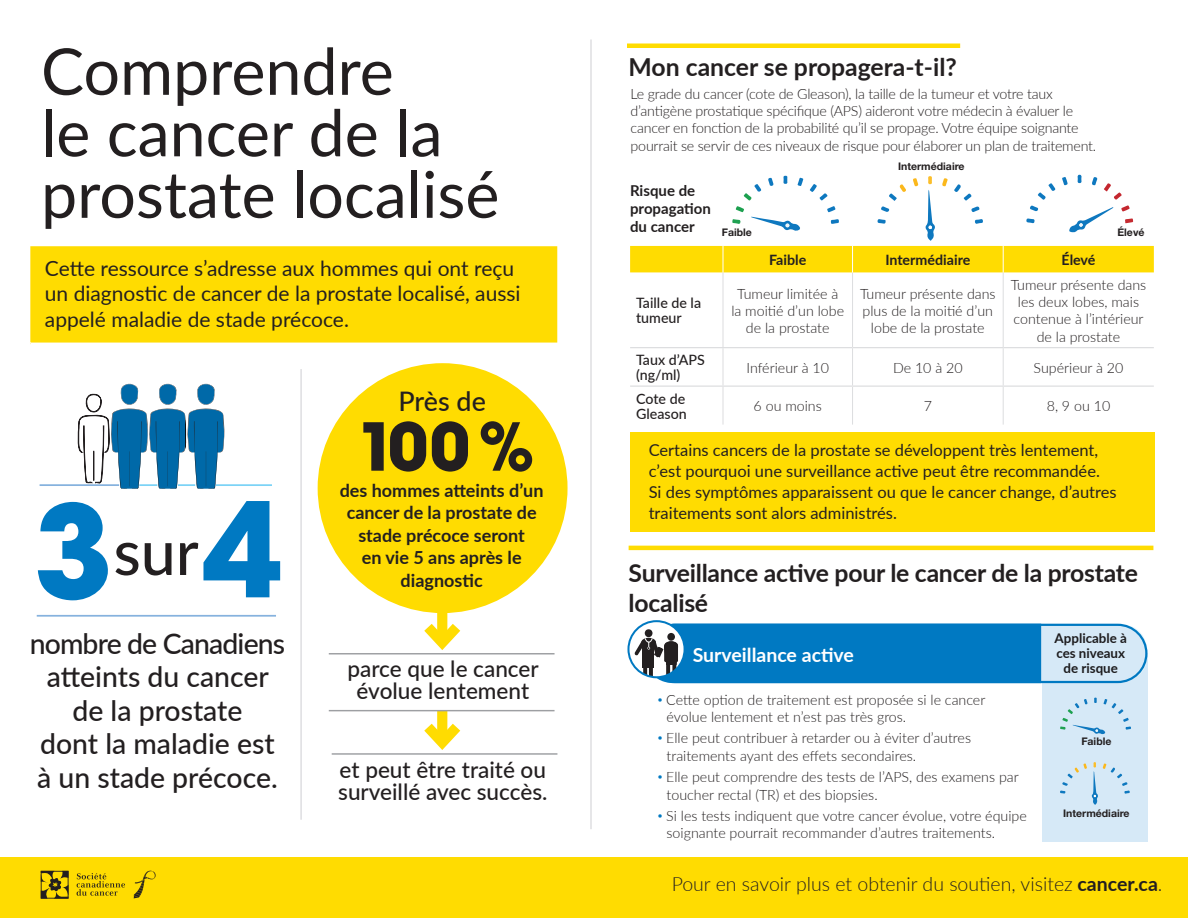
<style>
.page{position:relative;width:1188px;height:918px;background:#fff}
.page>*{position:absolute;margin:0;border:0;box-sizing:border-box;transform-origin:0 0}
.t1{font:700 130.2px "Avant Garde";color:#0079c2}
.t2{font:700 128.25px "Avant Garde";color:#0079c2}
.t3{font:700 65.55px "Avant Garde";color:#231f20}
.t4{font:64.5px/61.5px "Lato";color:#231f20}
.t5{font:500 62.7px "Lato";color:#231f20}
.t6{font:500 28.35px/33.5px "Lato";color:#231f20;text-align:center}
.t7{font:500 27px "Lato";letter-spacing:-.005em;color:#231f20}
.t8{font:700 24.75px/29.7px "Lato";letter-spacing:-.01em;color:#231f20}
.t9{font:500 22.5px/22px "Lato";color:#231f20;text-align:center}
.t10{font:21px/25.2px "Lato";color:#231f20}
.t11{font:300 19.5px "Lato";color:#231f20}
.t12{font:700 19.5px "Lato";color:#fff}
.t13{font:700 18px/22.5px "Lato";color:#231f20;text-align:center}
.t14{font:16.5px/21px "Lato";color:#231f20}
.t15{font:700 15px/18px "Lato";color:#231f20}
.t16{font:300 14.25px/17.2px "Lato";color:#231f20}
.t17{font:500 14.25px/15px "Lato";color:#231f20}
.t18{font:700 14.25px "Lato";color:#231f20}
.t19{font:700 13.35px/15px "Lato";color:#231f20;text-align:center}
.t20{font:700 10.5px "Helvetica Neue LT Std";color:#231f20}
.s1{font-family:"Akzidenz Grotesk BE";color:#0079c2}
.s2{font-weight:700}
</style>
<div class="page">
<div style="left:1042px;top:653px;width:106px;height:189px;background:#d6e9f7"></div>
<svg style="left:1060px;top:762px;width:70px;height:43px"></svg>
<svg style="left:1060px;top:698px;width:71px;height:36px"></svg>
<div style="left:1053px;top:733px;width:18px;height:10px;background:#d6e9f7"></div>
<div style="left:30px;top:246px;width:527px;height:99px;background:#ffdc01"></div>
<div style="left:630px;top:432px;width:525px;height:100px;background:#ffdc01"></div>
<hr style="left:590px;top:39px;width:2px;height:790px;background:#dedee1">
<hr style="left:300px;top:369px;width:2px;height:451px;background:#dedee1">
<hr style="left:40px;top:484px;width:79px;height:2px;background:#86b2de">
<hr style="left:216px;top:484px;width:56px;height:2px;background:#7cd3f6">
<svg style="left:77px;top:384px;width:147px;height:105px"></svg>
<hr style="left:37px;top:615px;width:239px;height:2px;background:#86b2de">
<div style="left:318px;top:363px;width:250px;height:250px;background:#ffdc01;border-radius:50%"></div>
<svg style="left:414px;top:613px;width:57px;height:42px"></svg>
<svg style="left:437px;top:711px;width:10px;height:2px"></svg>
<svg style="left:424px;top:713px;width:37px;height:37px"></svg>
<hr style="left:329px;top:653px;width:226px;height:1px;background:#9d9fa2">
<hr style="left:332px;top:753px;width:225px;height:2px;background:#9d9fa2">
<hr style="left:329px;top:710px;width:226px;height:1px;background:#9d9fa2">
<hr style="left:627px;top:44px;width:333px;height:4px;background:#ffdc01">
<hr style="left:723px;top:272px;width:1px;height:75px;background:#dcdddf">
<hr style="left:852px;top:272px;width:1px;height:75px;background:#dcdddf">
<hr style="left:1003px;top:272px;width:1px;height:75px;background:#dcdddf">
<hr style="left:723px;top:348px;width:1px;height:38px;background:#dcdddf">
<hr style="left:852px;top:348px;width:1px;height:38px;background:#dcdddf">
<hr style="left:1003px;top:348px;width:1px;height:38px;background:#dcdddf">
<hr style="left:723px;top:387px;width:1px;height:38px;background:#dcdddf">
<hr style="left:852px;top:387px;width:1px;height:38px;background:#dcdddf">
<hr style="left:1003px;top:387px;width:1px;height:38px;background:#dcdddf">
<hr style="left:630px;top:347px;width:93px;height:1px;background:#dcdddf">
<hr style="left:723px;top:347px;width:130px;height:1px;background:#dcdddf">
<hr style="left:853px;top:347px;width:150px;height:1px;background:#dcdddf">
<hr style="left:1003px;top:347px;width:151px;height:1px;background:#dcdddf">
<hr style="left:630px;top:386px;width:93px;height:1px;background:#dcdddf">
<hr style="left:723px;top:386px;width:130px;height:1px;background:#dcdddf">
<hr style="left:853px;top:386px;width:150px;height:1px;background:#dcdddf">
<hr style="left:1003px;top:386px;width:151px;height:1px;background:#dcdddf">
<hr style="left:629px;top:546px;width:524px;height:4px;background:#ffdc01">
<svg style="left:630px;top:175px;width:524px;height:97px"></svg>
<div style="left:717px;top:228px;width:40px;height:12px;background:#fff"></div>
<div style="left:1114px;top:226px;width:40px;height:11px;background:#fff"></div>
<div style="left:0;top:857px;width:1188px;height:61px;background:#ffdc01"></div>
<svg style="left:77px;top:873px;width:48px;height:23px"></svg>
<svg style="left:41px;top:871px;width:28px;height:28px"></svg>
<svg style="left:134px;top:871px;width:22px;height:27px"></svg>
<svg style="left:628px;top:621px;width:57px;height:56px"></svg>
<svg style="left:634px;top:623px;width:513px;height:61px;background:#3994cb"></svg>
<div style="left:627px;top:620px;width:59px;height:58px;border:2px solid #0079c2;border-radius:50%"></div>
<p class="t4" style="left:41px;top:38px;width:460px">Comprendre<br>le cancer de la prostate localisé</p>
<p class="t10" style="left:45px;top:255px;width:477px">Cette ressource s’adresse aux hommes qui ont reçu un diagnostic de cancer de la prostate localisé, aussi appelé maladie de stade précoce.</p>
<p class="t7" style="left:399px;top:382px;width:89px">Près de</p>
<p class="t1" style="left:202px;top:465px;width:82px">4</p>
<p class="t2" style="left:34px;top:468px;width:81px">3</p>
<p class="t5" style="left:114px;top:507px;width:87px">sur</p>
<p class="t6" style="left:30px;top:626px;width:257px">nombre de Canadiens atteints du cancer de la prostate<br>dont la maladie est à un stade précoce.</p>
<p class="t3" style="left:357px;top:404px;width:179px">100%</p>
<p class="t13" style="left:340px;top:478px;width:205px">des hommes atteints d’un cancer de la prostate de stade précoce seront<br>en vie 5 ans après le diagnostic</p>
<p class="t9" style="left:347px;top:657px;width:193px">parce que le cancer évolue lentement</p>
<p class="t9" style="left:338px;top:758px;width:211px;text-align:left">et peut être traité ou surveillé avec succès.</p>
<p class="t8" style="left:629px;top:51px;width:330px">Mon cancer se propagera-t-il?</p>
<p class="t16" style="left:631px;top:85px;width:467px">Le grade du cancer (cote de Gleason), la taille de la tumeur et votre taux d’antigène prostatique spécifique (APS) aideront votre médecin à évaluer le cancer en fonction de la probabilité qu’il se propage. Votre équipe soignante pourrait se servir de ces niveaux de risque pour élaborer un plan de traitement.</p>
<p class="t15" style="left:630px;top:181px;width:82px">Risque de propagation du cancer</p>
<p class="t20" style="left:898px;top:160px;width:68px">Intermédiaire</p>
<p class="t20" style="left:722px;top:226px;width:32px">Faible</p>
<p class="t20" style="left:1117px;top:225px;width:29px">Élevé</p>
<p class="t18" style="left:769px;top:249px;width:39px">Faible</p>
<p class="t18" style="left:885px;top:249px;width:87px">Intermédiaire</p>
<p class="t18" style="left:1062px;top:249px;width:36px">Élevé</p>
<p class="t17" style="left:636px;top:295px;width:67px">Taille de la tumeur</p>
<p class="t16" style="left:731px;top:284px;width:114px;text-align:center">Tumeur limitée à la moitié d’un lobe de la prostate</p>
<p class="t16" style="left:860px;top:284px;width:137px;text-align:center">Tumeur présente dans plus de la moitié d’un lobe de la prostate</p>
<p class="t16" style="left:1011px;top:276px;width:137px;text-align:center">Tumeur présente dans les deux lobes, mais contenue à l’intérieur de la prostate</p>
<p class="t17" style="left:636px;top:352px;width:70px">Taux d’APS (ng/ml)</p>
<p class="t16" style="left:746px;top:358px;width:84px">Inférieur à 10</p>
<p class="t16" style="left:893px;top:358px;width:71px">De 10 à 20</p>
<p class="t16" style="left:1034px;top:358px;width:91px">Supérieur à 20</p>
<p class="t17" style="left:636px;top:390px;width:52px">Cote de<br>Gleason</p>
<p class="t16" style="left:754px;top:397px;width:70px">6 ou moins</p>
<p class="t16" style="left:924px;top:397px;width:10px">7</p>
<p class="t16" style="left:1047px;top:397px;width:65px">8, 9 ou 10</p>
<p class="t14" style="left:649px;top:439px;width:470px">Certains cancers de la prostate se développent très lentement, c’est pourquoi une surveillance active peut être recommandée.<br>Si des symptômes apparaissent ou que le cancer change, d’autres traitements sont alors administrés.</p>
<p class="t8" style="left:629px;top:557px;width:511px">Surveillance active pour le cancer de la prostate localisé</p>
<p class="t12" style="left:693px;top:640px;width:163px">Surveillance active</p>
<p class="t16" style="left:667px;top:690px;width:320px;text-indent:-9px"><span class="s1">•</span> Cette option de traitement est proposée si le cancer évolue lentement et n’est pas très gros.</p>
<p class="t16" style="left:667px;top:729px;width:306px;text-indent:-9px"><span class="s1">•</span> Elle peut contribuer à retarder ou à éviter d’autres traitements ayant des effets secondaires.</p>
<p class="t16" style="left:667px;top:768px;width:354px;text-indent:-9px"><span class="s1">•</span> Elle peut comprendre des tests de l’APS, des examens par toucher rectal (TR) et des biopsies.</p>
<p class="t16" style="left:667px;top:807px;width:362px;text-indent:-9px"><span class="s1">•</span> Si les tests indiquent que votre cancer évolue, votre équipe soignante pourrait recommander d’autres traitements.</p>
<p class="t19" style="left:1055px;top:630px;width:74px">Applicable à ces niveaux de risque</p>
<p class="t20" style="left:1081px;top:735px;width:32px">Faible</p>
<p class="t20" style="left:1063px;top:806px;width:68px">Intermédiaire</p>
<p class="t11" style="left:672px;top:870px;width:492px">Pour en savoir plus et obtenir du soutien, visitez <span class="s2">cancer.ca</span>.</p>
</div>
